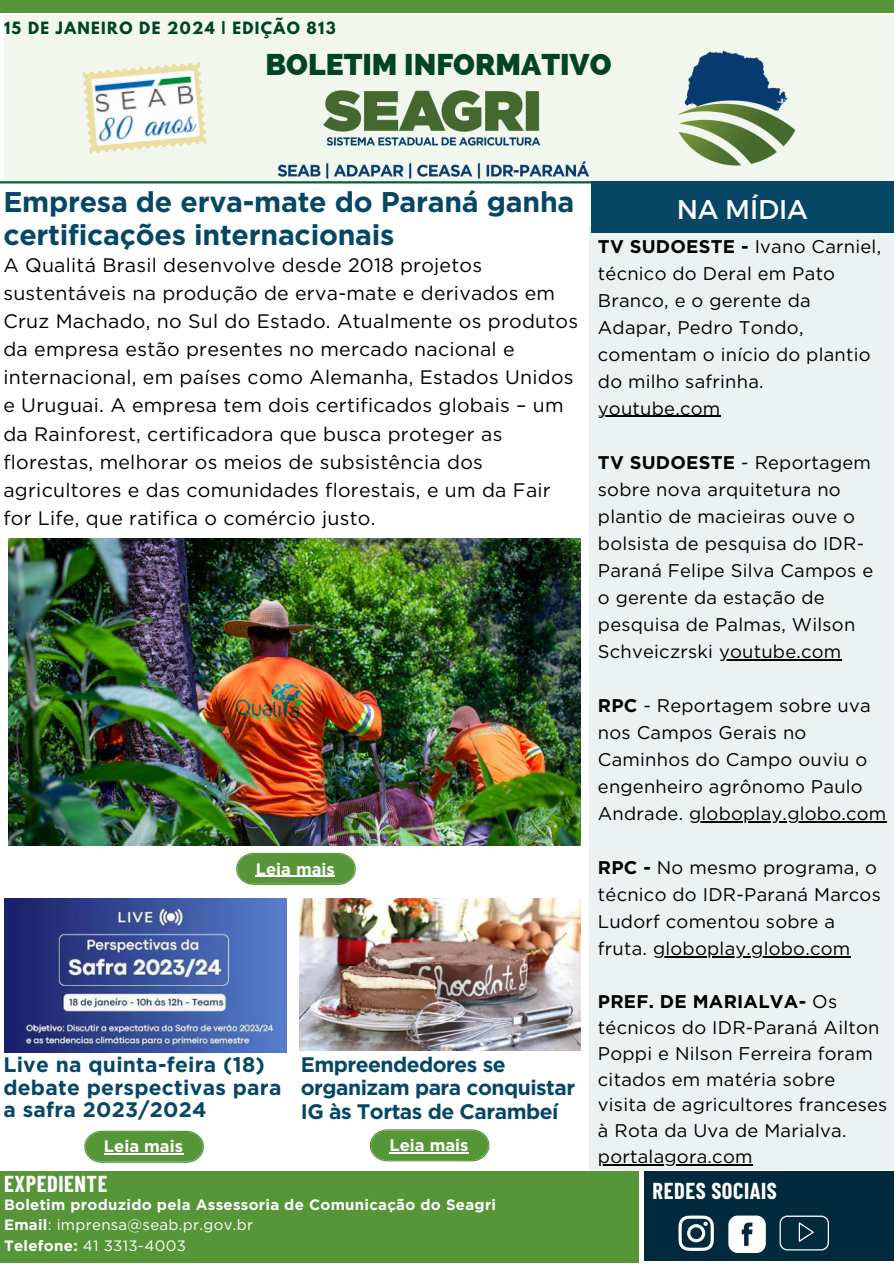
<style>
.page{position:relative;width:894px;height:1264px;background:#fff}
.page>*{position:absolute;margin:0;border:0;box-sizing:border-box;transform-origin:0 0}
.t1{font:800 30px "Raleway";color:#014424}
.t2{font:700 28.5px/33.8px "Gotham";letter-spacing:-.01em;color:#064766}
.t3{font:27px "Montserrat";color:#fff}
.t4{font:700 22.5px "Barlow Condensed";letter-spacing:.025em;color:#fff}
.t5{font:700 21px/22.5px "Gotham";letter-spacing:.015em;color:#064766}
.t6{font:700 21px/23.7px "Gotham";letter-spacing:-.025em;color:#064766}
.t7{font:19.5px/28.2px "Gotham";letter-spacing:.015em;color:#000}
.t8{font:18.3px/27px "Gotham";letter-spacing:.015em;color:#000}
.t9{font:700 16.5px "Gotham";color:#fff}
.t10{font:700 15px "Gotham";letter-spacing:.02em;color:#fff}
.t11{font:15px "Gotham";letter-spacing:.02em;color:#fff}
.t12{font:700 15px "League Spartan";letter-spacing:.09em;color:#014424}
.s1{font-weight:700}
</style>
<div class="page">
<hr style="left:0;top:181px;width:893px;height:2px;background:#006233">
<div style="left:4px;top:15px;width:889px;height:166px;background:#f1f6ef"></div>
<img style="left:678px;top:50px;width:118px;height:116px">
<div style="left:0;top:0;width:893px;height:12px;background:#569639"></div>
<div style="left:0;top:1170px;width:638px;height:92px;background:#569639"></div>
<div style="left:644px;top:1170px;width:249px;height:89px;background:#022a3d"></div>
<svg style="left:678px;top:1215px;width:35px;height:35px"></svg>
<svg style="left:728px;top:1215px;width:37px;height:37px"></svg>
<svg style="left:779px;top:1215px;width:49px;height:35px"></svg>
<div style="left:589px;top:226px;width:304px;height:943px;background:#ecf1f1"></div>
<div style="left:591px;top:181px;width:302px;height:52px;background:#064766"></div>
<img style="left:243px;top:90px;width:348px;height:94px">
<svg style="left:84px;top:1130px;width:120px;height:32px;background:#6aa250"></svg>
<svg style="left:369px;top:1129px;width:120px;height:32px;background:#68a14e"></svg>
<svg style="left:82px;top:62px;width:125px;height:92px"></svg>
<img style="left:92px;top:71px;width:108px;height:75px">
<svg style="left:236px;top:852px;width:120px;height:33px;background:#6ba351"></svg>
<img style="left:4px;top:898px;width:282px;height:154px">
<img style="left:300px;top:898px;width:280px;height:152px">
<img style="left:8px;top:539px;width:572px;height:306px">
<hr style="left:597px;top:416px;width:123px;height:1px;background:#000">
<hr style="left:718px;top:659px;width:123px;height:1px;background:#000">
<hr style="left:689px;top:821px;width:197px;height:1px;background:#000">
<hr style="left:653px;top:956px;width:197px;height:1px;background:#000">
<hr style="left:597px;top:1164px;width:155px;height:1px;background:#000">
<hr style="left:104px;top:1153px;width:79px;height:1px;background:#fff">
<hr style="left:389px;top:1152px;width:79px;height:1px;background:#fff">
<hr style="left:256px;top:875px;width:79px;height:1px;background:#fff">
<p class="t12" style="left:4px;top:20px;width:333px">15 DE JANEIRO DE 2024 | EDIÇÃO 813</p>
<p class="t1" style="left:265px;top:47px;width:347px">BOLETIM INFORMATIVO</p>
<p class="t2" style="left:3px;top:184px;width:572px">Empresa de erva-mate do Paraná ganha certificações internacionais</p>
<p class="t7" style="left:3px;top:251px;width:576px">A Qualitá Brasil desenvolve desde 2018 projetos sustentáveis na produção de erva-mate e derivados em Cruz Machado, no Sul do Estado. Atualmente os produtos da empresa estão presentes no mercado nacional e internacional, em países como Alemanha, Estados Unidos e Uruguai. A empresa tem dois certificados globais – um da Rainforest, certificadora que busca proteger as florestas, melhorar os meios de subsistência dos agricultores e das comunidades florestais, e um da Fair for Life, que ratifica o comércio justo.</p>
<p class="t9" style="left:263px;top:855px;width:81px">Leia mais</p>
<p class="t9" style="left:256px;top:858px;width:81px">Leia mais</p>
<p class="t5" style="left:3px;top:1053px;width:279px">Live na quinta-feira (18) debate perspectivas para a safra 2023/2024</p>
<p class="t6" style="left:301px;top:1052px;width:276px">Empreendedores se organizam para conquistar<br>IG às Tortas de Carambeí</p>
<p class="t9" style="left:104px;top:1136px;width:81px">Leia mais</p>
<p class="t9" style="left:389px;top:1135px;width:81px">Leia mais</p>
<p class="t3" style="left:676px;top:191px;width:132px">NA MÍDIA</p>
<p class="t8" style="left:597px;top:232px;width:285px"><span class="s1">TV SUDOESTE -</span> Ivano Carniel, técnico do Deral em Pato<br>Branco, e o gerente da<br>Adapar, Pedro Tondo, comentam o início do plantio do milho safrinha. youtube.com</p>
<p class="t8" style="left:597px;top:448px;width:277px"><span class="s1">TV SUDOESTE</span> - Reportagem sobre nova arquitetura no plantio de macieiras ouve o bolsista de pesquisa do IDR-<br>Paraná Felipe Silva Campos e o gerente da estação de pesquisa de Palmas, Wilson<br>Schveiczrski youtube.com</p>
<p class="t8" style="left:597px;top:691px;width:290px"><span class="s1">RPC</span> - Reportagem sobre uva nos Campos Gerais no<br>Caminhos do Campo ouviu o engenheiro agrônomo Paulo<br>Andrade. globoplay.globo.com</p>
<p class="t8" style="left:597px;top:853px;width:284px"><span class="s1">RPC -</span> No mesmo programa, o técnico do IDR-Paraná Marcos<br>Ludorf comentou sobre a fruta. globoplay.globo.com</p>
<p class="t8" style="left:597px;top:988px;width:291px;line-height:25.8px"><span class="s1">PREF. DE MARIALVA-</span> Os técnicos do IDR-Paraná Ailton<br>Poppi e Nilson Ferreira foram citados em matéria sobre visita de agricultores franceses à Rota da Uva de Marialva. portalagora.com</p>
<p class="t4" style="left:4px;top:1169px;width:105px">EXPEDIENTE</p>
<p class="t4" style="left:652px;top:1176px;width:126px">REDES SOCIAIS</p>
<p class="t10" style="left:4px;top:1195px;width:493px">Boletim produzido pela Assessoria de Comunicação do Seagri</p>
<p class="t11" style="left:4px;top:1215px;width:250px"><span class="s1">Email</span>: imprensa@seab.pr.gov.br</p>
<p class="t11" style="left:4px;top:1236px;width:183px"><span class="s1">Telefone:</span> 41 3313-4003</p>
</div>
